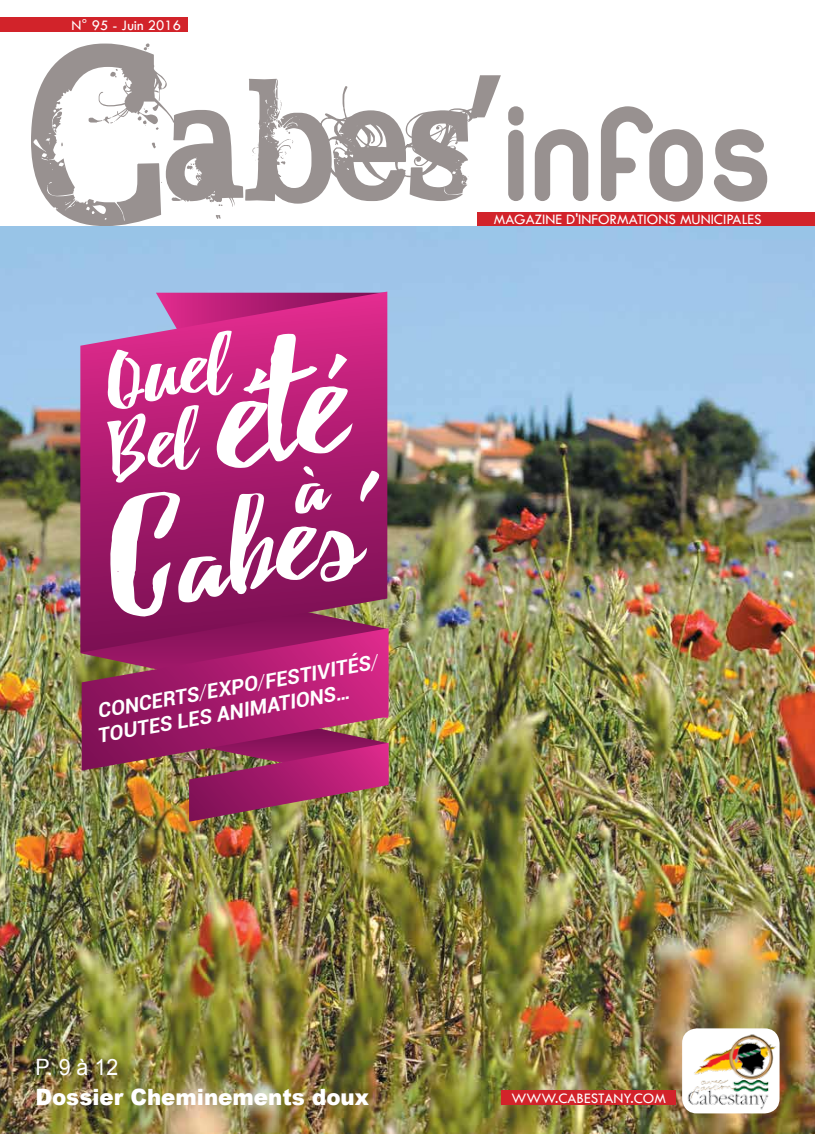
<style>
.page{position:relative;width:815px;height:1134px;background:#fff}
.page>*{position:absolute;margin:0;border:0;box-sizing:border-box;transform-origin:0 0}
.t1{font:126px "Beacon";color:#fff;scale:1.22 1}
.t2{font:83px "Beacon";color:#fff;scale:1.22 1}
.t3{font:900 22.5px "Arial";color:#fff;scale:.95 1}
.t4{font:22.5px "Arial";color:#fff;scale:.95 1}
.t5{font:italic 700 20.25px/24.4px "Roboto";color:#fff}
.t6{font:15px "Tw Cen";color:#fff}
.s1{font-size:162.75px}
.s2{font-weight:300}
</style>
<div class="page">
<div style="left:477px;top:213px;width:338px;height:14px;background:#d2232a"></div>
<svg style="left:31px;top:44px;width:736px;height:182px"></svg>
<div style="left:0;top:18px;width:188px;height:14px;background:#d2232a"></div>
<img style="left:0;top:227px;width:815px;height:907px">
<img style="left:189px;top:770px;width:200px;height:52px">
<svg style="left:80px;top:292px;width:307px;height:361px;background:#942066"></svg>
<svg style="left:82px;top:628px;width:307px;height:142px;background:#a02466"></svg>
<div style="left:682px;top:1028px;width:98px;height:85px;background:#fff;border-radius:15px"></div>
<img style="left:683px;top:1030px;width:96px;height:81px">
<div style="left:501px;top:1091px;width:175px;height:14px;background:#d2232a"></div>
<svg style="left:107px;top:293px;width:279px;height:221px;background:#bb287e"></svg>
<p class="t6" style="left:72px;top:16px;width:111px">N° 95 - Juin 2016</p>
<h2 class="t2" style="left:95px;top:333px;width:104px;rotate:-10deg">Quel</h2>
<h1 class="t1" style="left:93px;top:498px;width:221px;rotate:-10deg"><span class="s1">C</span>abes'</h1>
<h3 class="t5" style="left:91px;top:699px;width:290px;rotate:-10deg">concerts<span class="s2">/</span>expo<span class="s2">/</span>festivités<span class="s2">/ </span>toutes les animations…</h3>
<p class="t6" style="left:494px;top:210px;width:269px">MAGAZINE D'INFORMATIONS MUNICIPALES</p>
<h3 class="t4" style="left:35px;top:1053px;width:89px">P. 9 à 12</h3>
<h3 class="t3" style="left:35px;top:1081px;width:353px">Dossier Cheminements doux</h3>
<p class="t6" style="left:512px;top:1089px;width:156px">WWW.CABESTANY.COM</p>
</div>
